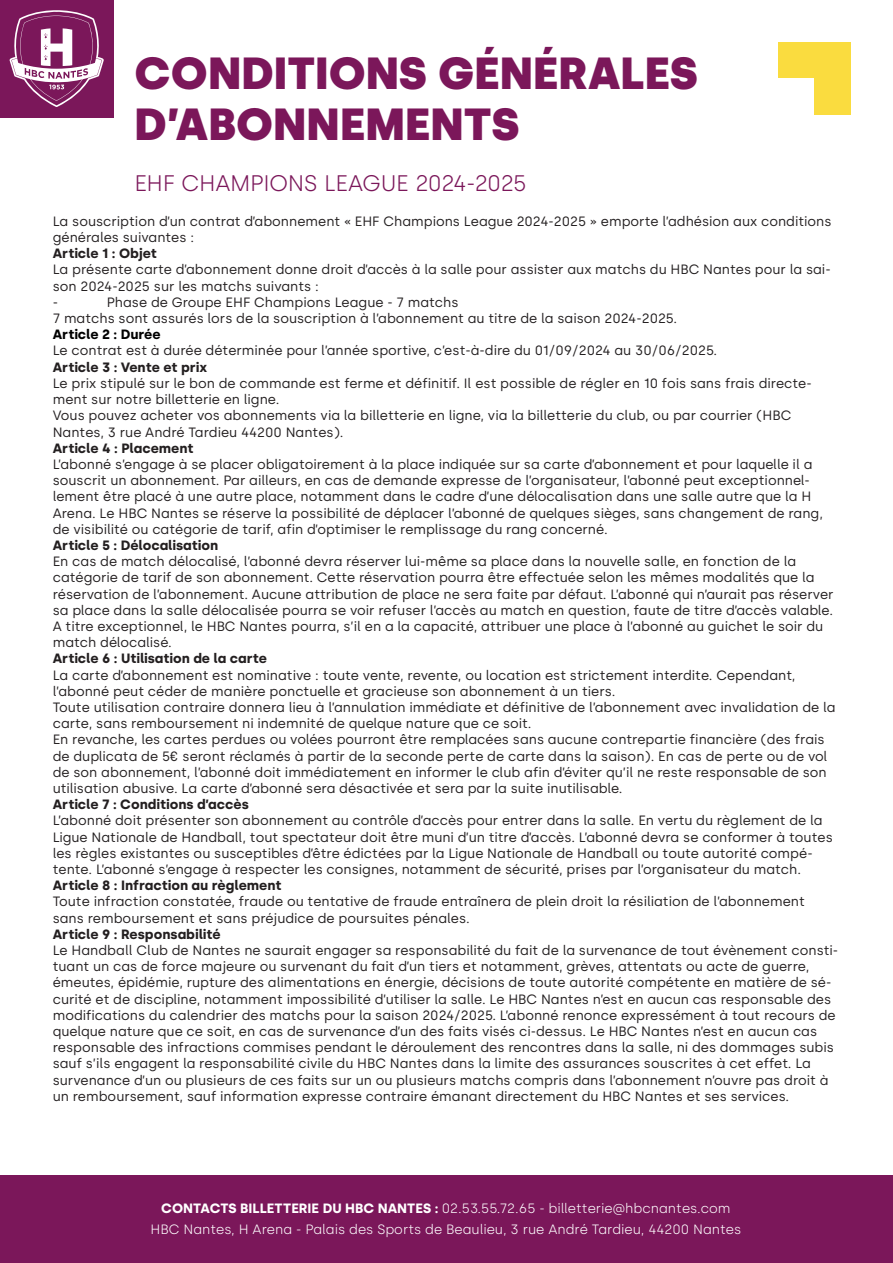
<style>
.page{position:relative;width:893px;height:1263px;background:#fff}
.page>*{position:absolute;margin:0;border:0;box-sizing:border-box;transform-origin:0 0}
.t1{font:900 45px/51px "Silka";color:#7b175a}
.t2{font:300 22.5px "Silka";letter-spacing:-.015em;color:#7b175a}
.t3{font:13.5px/16.2px "Silka";color:#231f20}
.t4{font:700 13.5px "Silka";color:#231f20}
.t5{font:300 13.5px "Silka";color:#fff}
.t6{font:700 13.5px "Silka";color:#000}
.s1{font-weight:700}
</style>
<div class="page">
<div style="left:778px;top:43px;width:72px;height:72px;background:#fadc3f"></div>
<div style="left:769px;top:79px;width:45px;height:48px;background:#fff"></div>
<div style="left:0;top:0;width:113px;height:117px;background:#7b175a"></div>
<svg style="left:10px;top:10px;width:94px;height:97px"></svg>
<div style="left:0;top:1176px;width:893px;height:87px;background:#7b175a"></div>
<p class="t1" style="left:135px;top:48px;width:565px">CONDITIONS GÉNÉRALES<br>D’ABONNEMENTS</p>
<p class="t2" style="left:135px;top:170px;width:394px">EHF CHAMPIONS LEAGUE 2024-2025</p>
<p class="t3" style="left:53px;top:213px;width:780px">La souscription d’un contrat d’abonnement « EHF Champions League 2024-2025 » emporte l’adhésion aux conditions générales suivantes :</p>
<p class="t4" style="left:53px;top:245px;width:106px">Article 1 : Objet</p>
<p class="t3" style="left:53px;top:262px;width:779px">La présente carte d’abonnement donne droit d’accès à la salle pour assister aux matchs du HBC Nantes pour la sai&shy;son 2024-2025 sur les matchs suivants :</p>
<p class="t3" style="left:53px;top:294px;width:7px">-</p>
<p class="t3" style="left:107px;top:294px;width:353px">Phase de Groupe EHF Champions League - 7 matchs</p>
<p class="t3" style="left:53px;top:310px;width:626px">7 matchs sont assurés lors de la souscription à l’abonnement au titre de la saison 2024-2025.</p>
<p class="t6" style="left:53px;top:326px;width:109px">Article 2 : Durée</p>
<p class="t3" style="left:53px;top:343px;width:666px">Le contrat est à durée déterminée pour l’année sportive, c’est-à-dire du 01/09/2024 au 30/06/2025.</p>
<p class="t4" style="left:53px;top:359px;width:156px">Article 3 : Vente et prix</p>
<p class="t3" style="left:53px;top:375px;width:760px">Le prix stipulé sur le bon de commande est ferme et définitif. Il est possible de régler en 10 fois sans frais directe&shy;ment sur notre billetterie en ligne.</p>
<p class="t3" style="left:53px;top:407px;width:740px">Vous pouvez acheter vos abonnements via la billetterie en ligne, via la billetterie du club, ou par courrier (HBC<br>Nantes, 3 rue André Tardieu 44200 Nantes).</p>
<p class="t4" style="left:53px;top:440px;width:142px">Article 4 : Placement</p>
<p class="t3" style="left:53px;top:456px;width:772px">L’abonné s’engage à se placer obligatoirement à la place indiquée sur sa carte d’abonnement et pour laquelle il a souscrit un abonnement. Par ailleurs, en cas de demande expresse de l’organisateur, l’abonné peut exceptionnel&shy;lement être placé à une autre place, notamment dans le cadre d’une délocalisation dans une salle autre que la H Arena. Le HBC Nantes se réserve la possibilité de déplacer l’abonné de quelques sièges, sans changement de rang, de visibilité ou catégorie de tarif, afin d’optimiser le remplissage du rang concerné.</p>
<p class="t4" style="left:53px;top:537px;width:167px">Article 5 : Délocalisation</p>
<p class="t3" style="left:53px;top:553px;width:782px">En cas de match délocalisé, l’abonné devra réserver lui-même sa place dans la nouvelle salle, en fonction de la catégorie de tarif de son abonnement. Cette réservation pourra être effectuée selon les mêmes modalités que la réservation de l’abonnement. Aucune attribution de place ne sera faite par défaut. L’abonné qui n’aurait pas réserver sa place dans la salle délocalisée pourra se voir refuser l’accès au match en question, faute de titre d’accès valable.<br>A titre exceptionnel, le HBC Nantes pourra, s’il en a la capacité, attribuer une place à l’abonné au guichet le soir du match délocalisé.</p>
<p class="t4" style="left:53px;top:650px;width:216px">Article 6 : Utilisation de la carte</p>
<p class="t3" style="left:53px;top:667px;width:744px">La carte d’abonnement est nominative : toute vente, revente, ou location est strictement interdite. Cependant, l’abonné peut céder de manière ponctuelle et gracieuse son abonnement à un tiers.</p>
<p class="t3" style="left:53px;top:699px;width:784px">Toute utilisation contraire donnera lieu à l’annulation immédiate et définitive de l’abonnement avec invalidation de la carte, sans remboursement ni indemnité de quelque nature que ce soit.</p>
<p class="t3" style="left:53px;top:731px;width:776px">En revanche, les cartes perdues ou volées pourront être remplacées sans aucune contrepartie financière (des frais de duplicata de 5€ seront réclamés à partir de la seconde perte de carte dans la saison). En cas de perte ou de vol de son abonnement, l’abonné doit immédiatement en informer le club afin d’éviter qu’il ne reste responsable de son utilisation abusive. La carte d’abonné sera désactivée et sera par la suite inutilisable.</p>
<p class="t4" style="left:53px;top:796px;width:198px">Article 7 : Conditions d’accès</p>
<p class="t3" style="left:53px;top:812px;width:782px">L’abonné doit présenter son abonnement au contrôle d’accès pour entrer dans la salle. En vertu du règlement de la Ligue Nationale de Handball, tout spectateur doit être muni d’un titre d’accès. L’abonné devra se conformer à toutes les règles existantes ou susceptibles d’être édictées par la Ligue Nationale de Handball ou toute autorité compé&shy;tente. L’abonné s’engage à respecter les consignes, notamment de sécurité, prises par l’organisateur du match.</p>
<p class="t4" style="left:53px;top:877px;width:230px">Article 8 : Infraction au règlement</p>
<p class="t3" style="left:53px;top:893px;width:754px">Toute infraction constatée, fraude ou tentative de fraude entraînera de plein droit la résiliation de l’abonnement sans remboursement et sans préjudice de poursuites pénales.</p>
<p class="t4" style="left:53px;top:926px;width:169px">Article 9 : Responsabilité</p>
<p class="t3" style="left:53px;top:942px;width:787px">Le Handball Club de Nantes ne saurait engager sa responsabilité du fait de la survenance de tout évènement consti&shy;tuant un cas de force majeure ou survenant du fait d’un tiers et notamment, grèves, attentats ou acte de guerre, émeutes, épidémie, rupture des alimentations en énergie, décisions de toute autorité compétente en matière de sé&shy;curité et de discipline, notamment impossibilité d’utiliser la salle. Le HBC Nantes n’est en aucun cas responsable des modifications du calendrier des matchs pour la saison 2024/2025. L’abonné renonce expressément à tout recours de quelque nature que ce soit, en cas de survenance d’un des faits visés ci-dessus. Le HBC Nantes n’est en aucun cas responsable des infractions commises pendant le déroulement des rencontres dans la salle, ni des dommages subis sauf s’ils engagent la responsabilité civile du HBC Nantes dans la limite des assurances souscrites à cet effet. La survenance d’un ou plusieurs de ces faits sur un ou plusieurs matchs compris dans l’abonnement n’ouvre pas droit à un remboursement, sauf information expresse contraire émanant directement du HBC Nantes et ses services.</p>
<p class="t5" style="left:161px;top:1200px;width:571px"><span class="s1">CONTACTS BILLETTERIE DU HBC NANTES :</span> 02.53.55.72.65 - billetterie@hbcnantes.com</p>
<p class="t5" style="left:151px;top:1221px;width:592px">HBC Nantes, H Arena - Palais des Sports de Beaulieu, 3 rue André Tardieu, 44200 Nantes</p>
</div>
